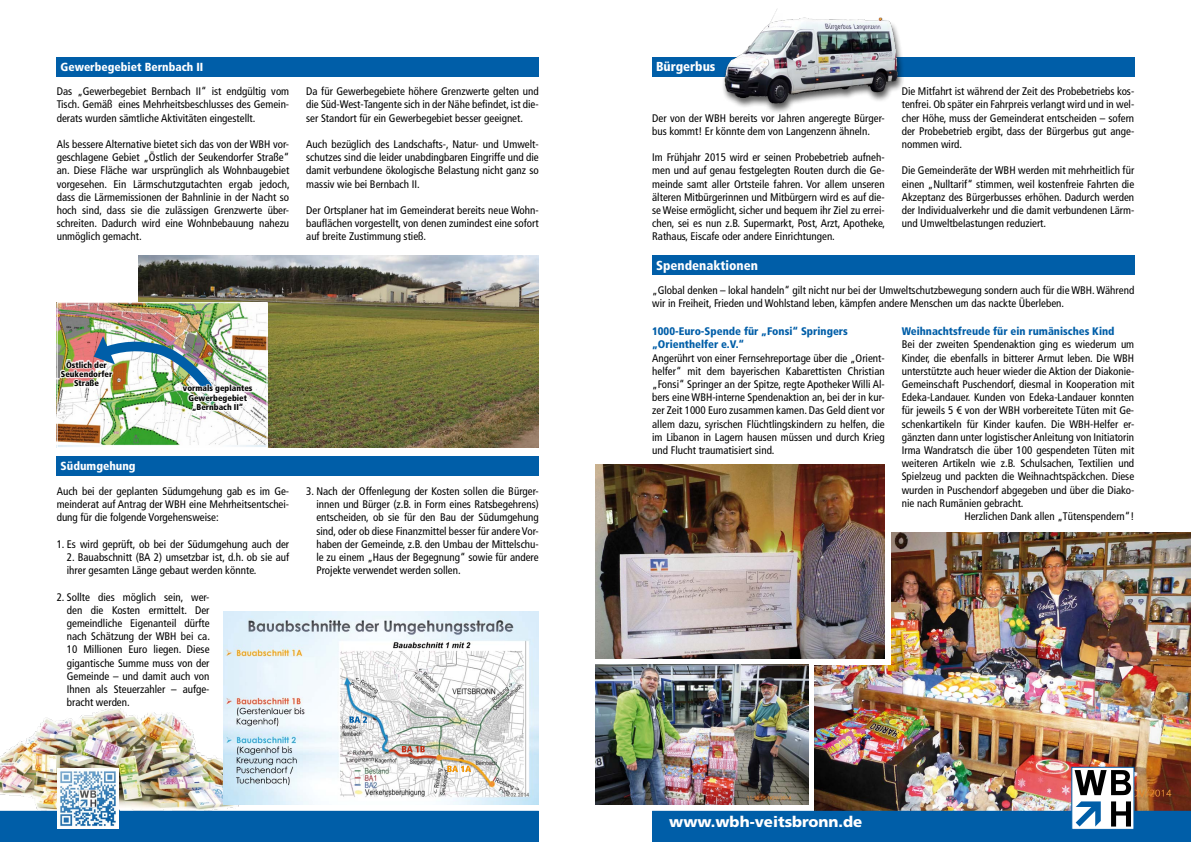
<style>
.page{position:relative;width:1191px;height:842px;background:#fff}
.page>*{position:absolute;margin:0;border:0;box-sizing:border-box;transform-origin:0 0}
.t1{font:900 15px "Frutiger CE";color:#fff}
.t2{font:900 condensed 13px "Frutiger LT";color:#fff}
.t3{font:900 condensed 11.7px "Frutiger LT";color:#fff}
.t4{font:condensed 11px/13.2px "Frutiger LT";color:#000;text-align:justify}
.t5{font:900 condensed 11px/13.2px "Frutiger LT";color:#005ea8}
.t6{font:900 condensed 8.5px/9.4px "Frutiger LT";color:#000;text-align:center}
</style>
<div class="page">
<img style="left:814px;top:533px;width:377px;height:268px">
<div style="left:601px;top:471px;width:289px;height:194px;background:#fff"></div>
<div style="left:1071px;top:767px;width:63px;height:63px;background:#fff;border:1px solid #005ea8"></div>
<svg style="left:1074px;top:770px;width:57px;height:25px"></svg>
<svg style="left:652px;top:801px;width:539px;height:41px;background:#2e6fa4"></svg>
<div style="left:57px;top:57px;width:482px;height:20px;background:#005ea8"></div>
<div style="left:57px;top:456px;width:482px;height:20px;background:#005ea8"></div>
<div style="left:652px;top:57px;width:482px;height:20px;background:#005ea8"></div>
<div style="left:652px;top:255px;width:482px;height:20px;background:#005ea8"></div>
<img style="left:595px;top:465px;width:289px;height:194px">
<img style="left:139px;top:255px;width:400px;height:193px">
<img style="left:59px;top:304px;width:206px;height:142px">
<div style="left:57px;top:302px;width:210px;height:146px;border:1px solid #fff"></div>
<img style="left:90px;top:331px;width:127px;height:66px">
<div style="left:60px;top:359px;width:53px;height:29px;background:#fff;opacity:.89"></div>
<div style="left:182px;top:384px;width:71px;height:28px;background:#fff;opacity:.89"></div>
<img style="left:723px;top:9px;width:180px;height:104px">
<img style="left:595px;top:664px;width:213px;height:140px">
<img style="left:0;top:647px;width:256px;height:164px">
<div style="left:0;top:811px;width:539px;height:31px;background:#005ea8"></div>
<img style="left:58px;top:768px;width:61px;height:61px">
<img style="left:224px;top:612px;width:315px;height:192px">
<svg style="left:349px;top:716px;width:18px;height:7px"></svg>
<svg style="left:402px;top:746px;width:23px;height:6px"></svg>
<svg style="left:447px;top:766px;width:24px;height:6px"></svg>
<p class="t3" style="left:61px;top:59px;width:144px">Gewerbegebiet Bernbach II</p>
<p class="t4" style="left:57px;top:85px;width:234px">Das „Gewerbegebiet Bernbach II“ ist endgültig vom Tisch. Gemäß eines Mehrheitsbeschlusses des Gemein&shy;derats wurden sämtliche Aktivitäten eingestellt.</p>
<p class="t4" style="left:57px;top:138px;width:234px">Als bessere Alternative bietet sich das von der WBH vor&shy;geschlagene Gebiet „Östlich der Seukendorfer Straße“ an. Diese Fläche war ursprünglich als Wohnbaugebiet vorgesehen. Ein Lärmschutzgutachten ergab jedoch, dass die Lärmemissionen der Bahnlinie in der Nacht so hoch sind, dass sie die zulässigen Grenzwerte über&shy;schreiten. Dadurch wird eine Wohnbebauung nahezu unmöglich gemacht.</p>
<p class="t4" style="left:306px;top:85px;width:234px">Da für Gewerbegebiete höhere Grenzwerte gelten und die Süd-West-Tangente sich in der Nähe befindet, ist die&shy;ser Standort für ein Gewerbegebiet besser geeignet.</p>
<p class="t4" style="left:306px;top:138px;width:234px">Auch bezüglich des Landschafts-, Natur- und Umwelt&shy;schutzes sind die leider unabdingbaren Eingriffe und die damit verbundene ökologische Belastung nicht ganz so massiv wie bei Bernbach II.</p>
<p class="t4" style="left:306px;top:204px;width:234px">Der Ortsplaner hat im Gemeinderat bereits neue Wohn&shy;bauflächen vorgestellt, von denen zumindest eine sofort auf breite Zustimmung stieß.</p>
<p class="t6" style="left:61px;top:360px;width:53px">Östlich der<br>Seukendorfer<br>Straße</p>
<p class="t6" style="left:183px;top:384px;width:71px">vormals geplantes<br>Gewerbegebiet „Bernbach II“</p>
<p class="t3" style="left:61px;top:459px;width:76px">Südumgehung</p>
<p class="t4" style="left:57px;top:485px;width:234px">Auch bei der geplanten Südumgehung gab es im Ge&shy;meinderat auf Antrag der WBH eine Mehrheitsentschei&shy;dung für die folgende Vorgehensweise:</p>
<p class="t4" style="left:57px;top:537px;width:234px">1. Es wird geprüft, ob bei der Südumgehung auch der</p>
<p class="t4" style="left:67px;top:551px;width:224px">2. Bauabschnitt (BA 2) umsetzbar ist, d.h. ob sie auf ihrer gesamten Länge gebaut werden könnte.</p>
<p class="t4" style="left:67px;top:590px;width:145px;text-indent:-10px">2. Sollte dies möglich sein, wer&shy;den die Kosten ermittelt. Der gemeindliche Eigenanteil dürfte nach Schätzung der WBH bei ca.<br>10 Millionen Euro liegen. Diese gigantische Summe muss von der Gemeinde – und damit auch von Ihnen als Steuerzahler – aufge&shy;bracht werden.</p>
<p class="t4" style="left:316px;top:485px;width:224px;text-indent:-10px">3. Nach der Offenlegung der Kosten sollen die Bürger&shy;innen und Bürger (z.B. in Form eines Ratsbegehrens) entscheiden, ob sie für den Bau der Südumgehung sind, oder ob diese Finanzmittel besser für andere Vor&shy;haben der Gemeinde, z.B. den Umbau der Mittelschu&shy;le zu einem „Haus der Begegnung“ sowie für andere Projekte verwendet werden sollen.</p>
<p class="t2" style="left:656px;top:59px;width:61px">Bürgerbus</p>
<p class="t4" style="left:652px;top:111px;width:234px">Der von der WBH bereits vor Jahren angeregte Bürger&shy;bus kommt! Er könnte dem von Langenzenn ähneln.</p>
<p class="t4" style="left:652px;top:151px;width:234px">Im Frühjahr 2015 wird er seinen Probebetrieb aufneh&shy;men und auf genau festgelegten Routen durch die Ge&shy;meinde samt aller Ortsteile fahren. Vor allem unseren älteren Mitbürgerinnen und Mitbürgern wird es auf die&shy;se Weise ermöglicht, sicher und bequem ihr Ziel zu errei&shy;chen, sei es nun z.B. Supermarkt, Post, Arzt, Apotheke, Rathaus, Eiscafe oder andere Einrichtungen.</p>
<p class="t2" style="left:656px;top:258px;width:103px">Spendenaktionen</p>
<p class="t4" style="left:901px;top:85px;width:234px">Die Mitfahrt ist während der Zeit des Probebetriebs kos&shy;tenfrei. Ob später ein Fahrpreis verlangt wird und in wel&shy;cher Höhe, muss der Gemeinderat entscheiden – sofern der Probebetrieb ergibt, dass der Bürgerbus gut ange&shy;nommen wird.</p>
<p class="t4" style="left:901px;top:164px;width:234px">Die Gemeinderäte der WBH werden mit mehrheitlich für einen „Nulltarif“ stimmen, weil kostenfreie Fahrten die Akzeptanz des Bürgerbusses erhöhen. Dadurch werden der Individualverkehr und die damit verbundenen Lärm&shy;und Umweltbelastungen reduziert.</p>
<p class="t4" style="left:652px;top:283px;width:483px">„Global denken – lokal handeln“ gilt nicht nur bei der Umweltschutzbewegung sondern auch für die WBH. Während wir in Freiheit, Frieden und Wohlstand leben, kämpfen andere Menschen um das nackte Überleben.</p>
<p class="t5" style="left:652px;top:325px;width:197px">1000-Euro-Spende für „Fonsi“ Springers „Orienthelfer e.V.“</p>
<p class="t4" style="left:652px;top:351px;width:234px">Angerührt von einer Fernsehreportage über die „Orient&shy;helfer“ mit dem bayerischen Kabarettisten Christian „Fonsi“ Springer an der Spitze, regte Apotheker Willi Al&shy;bers eine WBH-interne Spendenaktion an, bei der in kur&shy;zer Zeit 1000 Euro zusammen kamen. Das Geld dient vor allem dazu, syrischen Flüchtlingskindern zu helfen, die im Libanon in Lagern hausen müssen und durch Krieg und Flucht traumatisiert sind.</p>
<p class="t5" style="left:901px;top:325px;width:214px">Weihnachtsfreude für ein rumänisches Kind</p>
<p class="t4" style="left:901px;top:338px;width:234px">Bei der zweiten Spendenaktion ging es wiederum um</p>
<p class="t4" style="left:901px;top:351px;width:234px">Kinder, die ebenfalls in bitterer Armut leben. Die WBH</p>
<p class="t4" style="left:901px;top:364px;width:234px">unterstützte auch heuer wieder die Aktion der Diakonie-</p>
<p class="t4" style="left:901px;top:378px;width:234px">Gemeinschaft Puschendorf, diesmal in Kooperation mit</p>
<p class="t4" style="left:901px;top:391px;width:234px">Edeka-Landauer. Kunden von Edeka-Landauer konnten</p>
<p class="t4" style="left:901px;top:404px;width:234px">für jeweils 5 € von der WBH vorbereitete Tüten mit Ge-</p>
<p class="t4" style="left:901px;top:417px;width:234px">schenkartikeln für Kinder kaufen. Die WBH-Helfer er-</p>
<p class="t4" style="left:901px;top:430px;width:234px">gänzten dann unter logistischer Anleitung von Initiatorin</p>
<p class="t4" style="left:901px;top:444px;width:234px">Irma Wandratsch die über 100 gespendeten Tüten mit</p>
<p class="t4" style="left:901px;top:457px;width:234px">weiteren Artikeln wie z.B. Schulsachen, Textilien und</p>
<p class="t4" style="left:901px;top:470px;width:234px">Spielzeug und packten die Weihnachtspäckchen. Diese</p>
<p class="t4" style="left:901px;top:483px;width:234px">wurden in Puschendorf abgegeben und über die Diako-</p>
<p class="t4" style="left:901px;top:496px;width:123px">nie nach Rumänien gebracht.</p>
<p class="t4" style="left:964px;top:510px;width:171px">Herzlichen Dank allen „Tütenspendern“!</p>
<h1 class="t1" style="left:669px;top:813px;width:195px">www.wbh-veitsbronn.de</h1>
</div>
